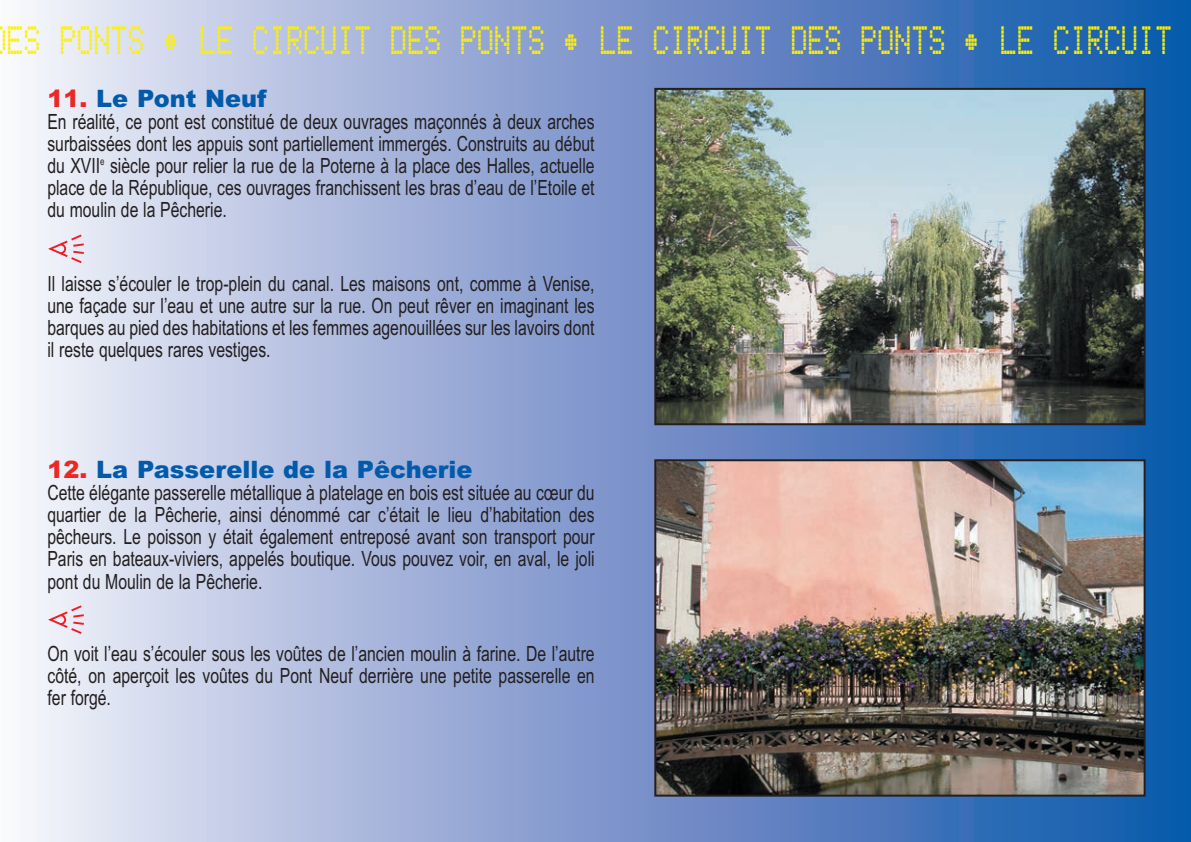
<style>
.page{position:relative;width:1191px;height:842px;background:#fff}
.page>*{position:absolute;margin:0;border:0;box-sizing:border-box;transform-origin:0 0}
.t1{font:44px "Bubbledot ICG Fine Pos";color:#fff101;scale:.7 1}
.t2{font:900 24px "Arial";color:#015aaa}
.t3{font:21px/22px "Arial";color:#231f20;text-align:justify;scale:.75 1}
.s1{color:#ec2724}
</style>
<div class="page">
<div style="left:0;top:0;width:1191px;height:842px;background:linear-gradient(to right,#f6ecf7,#0a4fa6)"></div>
<hr style="left:1190px;top:0;width:1px;height:842px;background:#055bab">
<img style="left:657px;top:91px;width:485px;height:331px">
<div style="left:654px;top:88px;width:491px;height:337px;border:2px solid #231f20"></div>
<img style="left:657px;top:462px;width:485px;height:332px">
<div style="left:654px;top:459px;width:491px;height:338px;border:2px solid #231f20"></div>
<svg style="left:48px;top:234px;width:36px;height:29px"></svg>
<svg style="left:48px;top:605px;width:36px;height:29px"></svg>
<h1 class="t1" style="left:7px;top:13px;width:1666px">ES PONTS • LE CIRCUIT DES PONTS • LE CIRCUIT DES PONTS • LE CIRCUIT</h1>
<p class="t2" style="left:47px;top:85px;width:221px"><span class="s1">11.</span> Le Pont Neuf</p>
<p class="t3" style="left:47px;top:111px;width:731px">En réalité, ce pont est constitué de deux ouvrages maçonnés à deux arches surbaissées dont les appuis sont partiellement immergés. Construits au début du XVII<sup>e</sup> siècle pour relier la rue de la Poterne à la place des Halles, actuelle place de la République, ces ouvrages franchissent les bras d’eau de l’Etoile et du moulin de la Pêcherie.</p>
<p class="t3" style="left:47px;top:273px;width:731px">Il laisse s’écouler le trop-plein du canal. Les maisons ont, comme à Venise, une façade sur l’eau et une autre sur la rue. On peut rêver en imaginant les barques au pied des habitations et les femmes agenouillées sur les lavoirs dont il reste quelques rares vestiges.</p>
<p class="t2" style="left:47px;top:456px;width:426px"><span class="s1">12.</span> La Passerelle de la Pêcherie</p>
<p class="t3" style="left:47px;top:482px;width:731px">Cette élégante passerelle métallique à platelage en bois est située au cœur du quartier de la Pêcherie, ainsi dénommé car c’était le lieu d’habitation des pêcheurs. Le poisson y était également entreposé avant son transport pour Paris en bateaux-viviers, appelés boutique. Vous pouvez voir, en aval, le joli pont du Moulin de la Pêcherie.</p>
<p class="t3" style="left:47px;top:642px;width:731px">On voit l’eau s’écouler sous les voûtes de l’ancien moulin à farine. De l’autre côté, on aperçoit les voûtes du Pont Neuf derrière une petite passerelle en fer forgé.</p>
</div>
